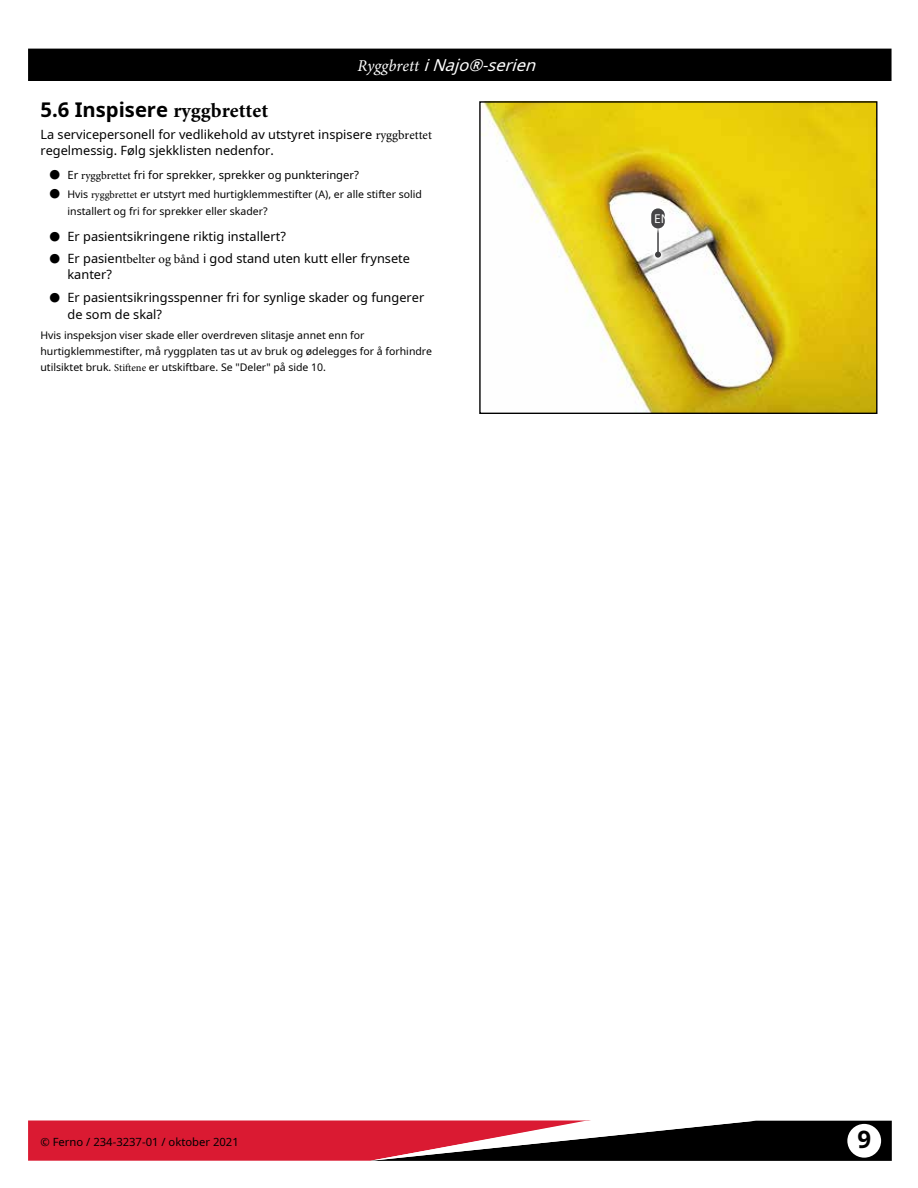
<style>
.page{position:relative;width:918px;height:1188px;background:#fff}
.page>*{position:absolute;margin:0;border:0;box-sizing:border-box;transform-origin:0 0}
.t1{font:700 24px "Noto Sans";color:#000}
.t2{font:700 20.25px "Noto Sans";color:#000}
.t3{font:italic 16.5px "Noto Sans";color:#fff}
.t4{font:12.75px/16.2px "Noto Sans";color:#000}
.t5{font:12px "Noto Sans";color:#fff}
.t6{font:11.25px "Noto Sans";color:#000}
.t7{font:10.5px/16.2px "Noto Sans";color:#000}
.s1{font-family:"Minion Pro"}
</style>
<div class="page">
<div style="left:29px;top:49px;width:862px;height:31px;background:#000"></div>
<div style="left:28px;top:49px;width:864px;height:32px;border:2px solid #000"></div>
<svg style="left:28px;top:1120px;width:864px;height:41px;background:#912c39"></svg>
<div style="left:847px;top:1124px;width:34px;height:34px;background:#fff;border-radius:50%"></div>
<img style="left:481px;top:103px;width:394px;height:309px">
<div style="left:479px;top:101px;width:398px;height:313px;border:1px solid #000"></div>
<div style="left:643px;top:209px;width:30px;height:60px;background:#fff;opacity:.75"></div>
<svg style="left:651px;top:233px;width:14px;height:29px"></svg>
<hr style="left:657px;top:221px;width:2px;height:34px;background:#414042">
<svg style="left:655px;top:252px;width:6px;height:6px"></svg>
<div style="left:647px;top:204px;width:22px;height:29px;background:#fff"></div>
<div style="left:651px;top:208px;width:14px;height:20px;background:#464547;border-radius:7px"></div>
<h3 class="t3" style="left:357px;top:53px;width:186px"><span class="s1">Rygg b r e t t</span> iNajo®-serien</h3>
<h2 class="t2" style="left:40px;top:95px;width:229px">5.6 Inspisere <span class="s1">ryggbrettet</span></h2>
<p class="t4" style="left:40px;top:126px;width:393px">La servicepersonell for vedlikehold av utstyret inspisere <span class="s1">ryggbrettet </span>regelmessig. Følg sjekklisten nedenfor.</p>
<p class="t6" style="left:50px;top:167px;width:311px">● Er <span class="s1">ryggbrettet</span> fri for sprekker, sprekker og punkteringer?</p>
<p class="t7" style="left:67px;top:186px;width:356px;text-indent:-18px">● Hvis <span class="s1">ryggbrettet</span> er utstyrt med hurtigklemmestifter (A), er alle stifter solid installert og fri for sprekker eller skader?</p>
<p class="t4" style="left:49px;top:228px;width:238px">● Er pasientsikringene riktig installert?</p>
<p class="t4" style="left:67px;top:250px;width:344px;text-indent:-18px">● Er pasien<span class="s1">tbelter og bånd</span> i god stand uten kutt eller frynsete kanter?</p>
<p class="t4" style="left:67px;top:289px;width:358px;text-indent:-18px">● Er pasientsikringsspenner fri for synlige skader og fungerer de som de skal?</p>
<p class="t7" style="left:40px;top:327px;width:393px">Hvis inspeksjon viser skade eller overdreven slitasje annet enn for hurtigklemmestifter, må ryggplaten tas ut av bruk og ødelegges for å forhindre utilsiktet bruk. <span class="s1">Stiftene</span> er utskiftbare. Se "Deler" på side 10.</p>
<p class="t5" style="left:654px;top:210px;width:17px">EN</p>
<p class="t6" style="left:40px;top:1134px;width:200px">© Ferno / 234-3237-01 / oktober 2021</p>
<h1 class="t1" style="left:858px;top:1122px;width:15px">9</h1>
</div>
